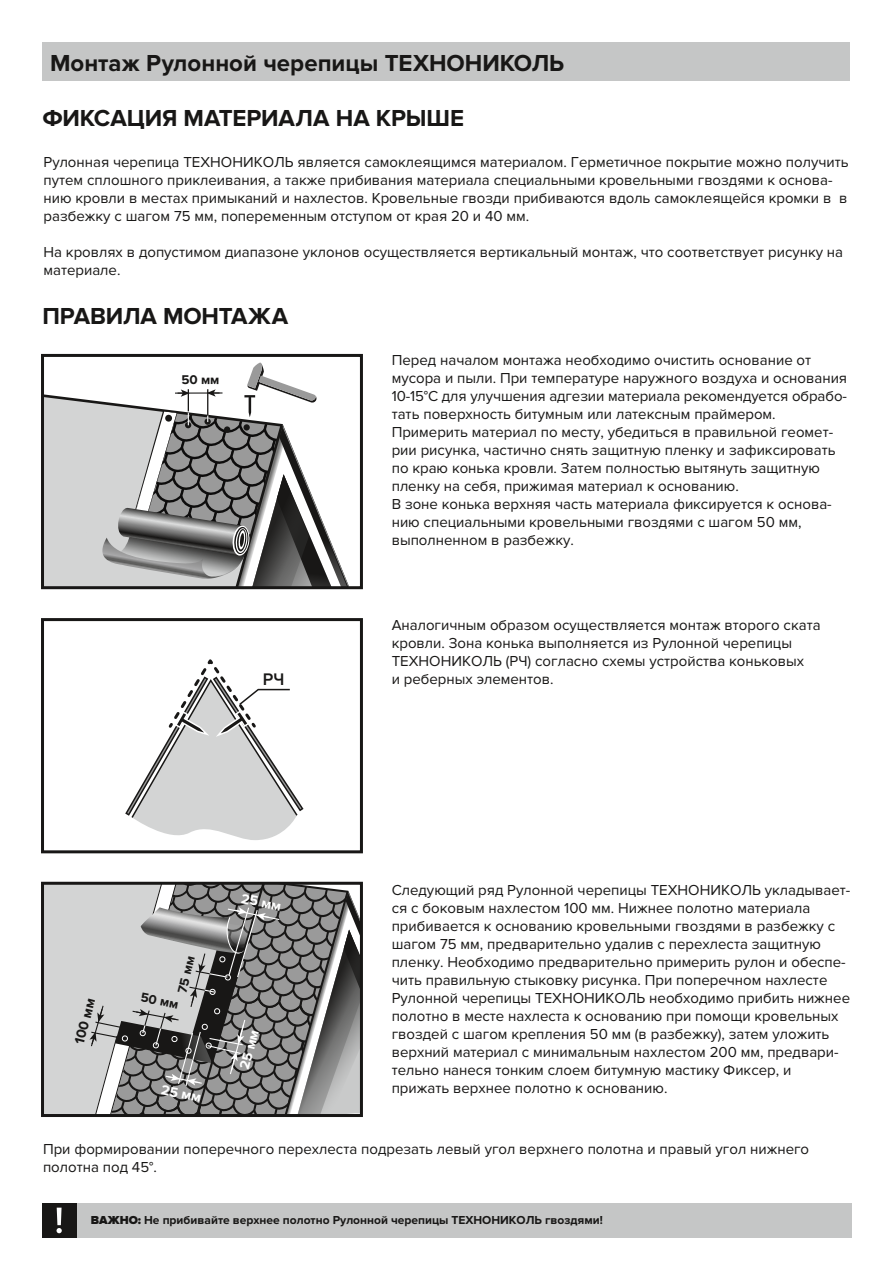
<style>
.page{position:relative;width:893px;height:1263px;background:#fff}
.page>*{position:absolute;margin:0;border:0;box-sizing:border-box;transform-origin:0 0}
.t1{font:700 24px "Proxima Nova";color:#181716}
.t2{font:600 17.4px "Proxima Nova";color:#181716}
.t3{font:15px/18px "Proxima Nova";color:#181716}
.t4{font:700 14.25px "Proxima Nova";color:#fff}
.t5{font:700 14.25px "Proxima Nova";color:#181716}
.t6{font:700 13.35px "Proxima Nova";color:#181716}
.t7{font:700 13.2px "Proxima Nova";color:#181716}
.t8{font:700 12px "Proxima Nova";color:#181716}
.s1{font-weight:900}
</style>
<div class="page">
<div style="left:43px;top:43px;width:807px;height:38px;background:#c5c6c6"></div>
<div style="left:41px;top:618px;width:322px;height:235px;border:3px solid #181716"></div>
<svg style="left:125px;top:659px;width:179px;height:181px"></svg>
<div style="left:43px;top:1203px;width:808px;height:34px;background:#c5c6c6"></div>
<div style="left:43px;top:1203px;width:34px;height:34px;background:#181716"></div>
<svg style="left:57px;top:1207px;width:5px;height:26px"></svg>
<svg style="left:45px;top:886px;width:314px;height:227px;background:#999"></svg>
<div style="left:41px;top:882px;width:322px;height:235px;border:3px solid #181716"></div>
<div style="left:45px;top:394px;width:49px;height:191px;background:#d3d4d4"></div>
<svg style="left:94px;top:362px;width:255px;height:223px"></svg>
<div style="left:41px;top:354px;width:322px;height:235px;border:3px solid #181716"></div>
<h1 class="t1" style="left:50px;top:49px;width:516px">Монтаж Рулонной черепицы ТЕХНОНИКОЛЬ</h1>
<h1 class="t1" style="left:43px;top:105px;width:423px">ФИКСАЦИЯ МАТЕРИАЛА НА КРЫШЕ</h1>
<p class="t3" style="left:44px;top:153px;width:807px">Рулонная черепица ТЕХНОНИКОЛЬ является самоклеящимся материалом. Герметичное покрытие можно получить путем сплошного приклеивания, а также прибивания материала специальными кровельными гвоздями к основа&shy;нию кровли в местах примыканий и нахлестов. Кровельные гвозди прибиваются вдоль самоклеящейся кромки в в разбежку с шагом 75 мм, попеременным отступом от края 20 и 40 мм.</p>
<p class="t3" style="left:44px;top:243px;width:801px">На кровлях в допустимом диапазоне уклонов осуществляется вертикальный монтаж, что соответствует рисунку на материале.</p>
<h1 class="t1" style="left:43px;top:302px;width:247px">ПРАВИЛА МОНТАЖА</h1>
<p class="t7" style="left:182px;top:372px;width:39px;rotate:1deg">50 мм</p>
<p class="t3" style="left:392px;top:352px;width:457px">Перед началом монтажа необходимо очистить основание от мусора и пыли. При температуре наружного воздуха и основания 10-15°С для улучшения адгезии материала рекомендуется обрабо&shy;тать поверхность битумным или латексным праймером.<br>Примерить материал по месту, убедиться в правильной геомет&shy;рии рисунка, частично снять защитную пленку и зафиксировать по краю конька кровли. Затем полностью вытянуть защитную пленку на себя, прижимая материал к основанию.<br>В зоне конька верхняя часть материала фиксируется к основа&shy;нию специальными кровельными гвоздями с шагом 50 мм, выполненном в разбежку.</p>
<p class="t3" style="left:392px;top:616px;width:430px">Аналогичным образом осуществляется монтаж второго ската кровли. Зона конька выполняется из Рулонной черепицы<br>ТЕХНОНИКОЛЬ (РЧ) согласно схемы устройства коньковых</p>
<p class="t2" style="left:263px;top:669px;width:23px">РЧ</p>
<p class="t3" style="left:392px;top:670px;width:163px">и реберных элементов.</p>
<p class="t6" style="left:174px;top:990px;width:39px;rotate:-76deg">75 мм</p>
<p class="t5" style="left:71px;top:1041px;width:48px;rotate:-75deg">100 мм</p>
<p class="t6" style="left:142px;top:989px;width:40px;rotate:11deg">50 мм</p>
<p class="t4" style="left:163px;top:1082px;width:42px;rotate:11deg">25 мм</p>
<p class="t4" style="left:243px;top:890px;width:42px;rotate:11deg">25 мм</p>
<p class="t4" style="left:236px;top:1067px;width:42px;rotate:-75deg">25 мм</p>
<p class="t3" style="left:392px;top:881px;width:460px">Следующий ряд Рулонной черепицы ТЕХНОНИКОЛЬ укладывает&shy;ся с боковым нахлестом 100 мм. Нижнее полотно материала прибивается к основанию кровельными гвоздями в разбежку с шагом 75 мм, предварительно удалив с перехлеста защитную пленку. Необходимо предварительно примерить рулон и обеспе&shy;чить правильную стыковку рисунка. При поперечном нахлесте Рулонной черепицы ТЕХНОНИКОЛЬ необходимо прибить нижнее полотно в месте нахлеста к основанию при помощи кровельных гвоздей с шагом крепления 50 мм (в разбежку), затем уложить верхний материал с минимальным нахлестом 200 мм, предвари&shy;тельно нанеся тонким слоем битумную мастику Фиксер, и прижать верхнее полотно к основанию.</p>
<p class="t3" style="left:43px;top:1140px;width:768px">При формировании поперечного перехлеста подрезать левый угол верхнего полотна и правый угол нижнего полотна под 45°.</p>
<p class="t8" style="left:91px;top:1213px;width:513px"><span class="s1">ВАЖНО:</span> Не прибивайте верхнее полотно Рулонной черепицы ТЕХНОНИКОЛЬ гвоздями!</p>
</div>
